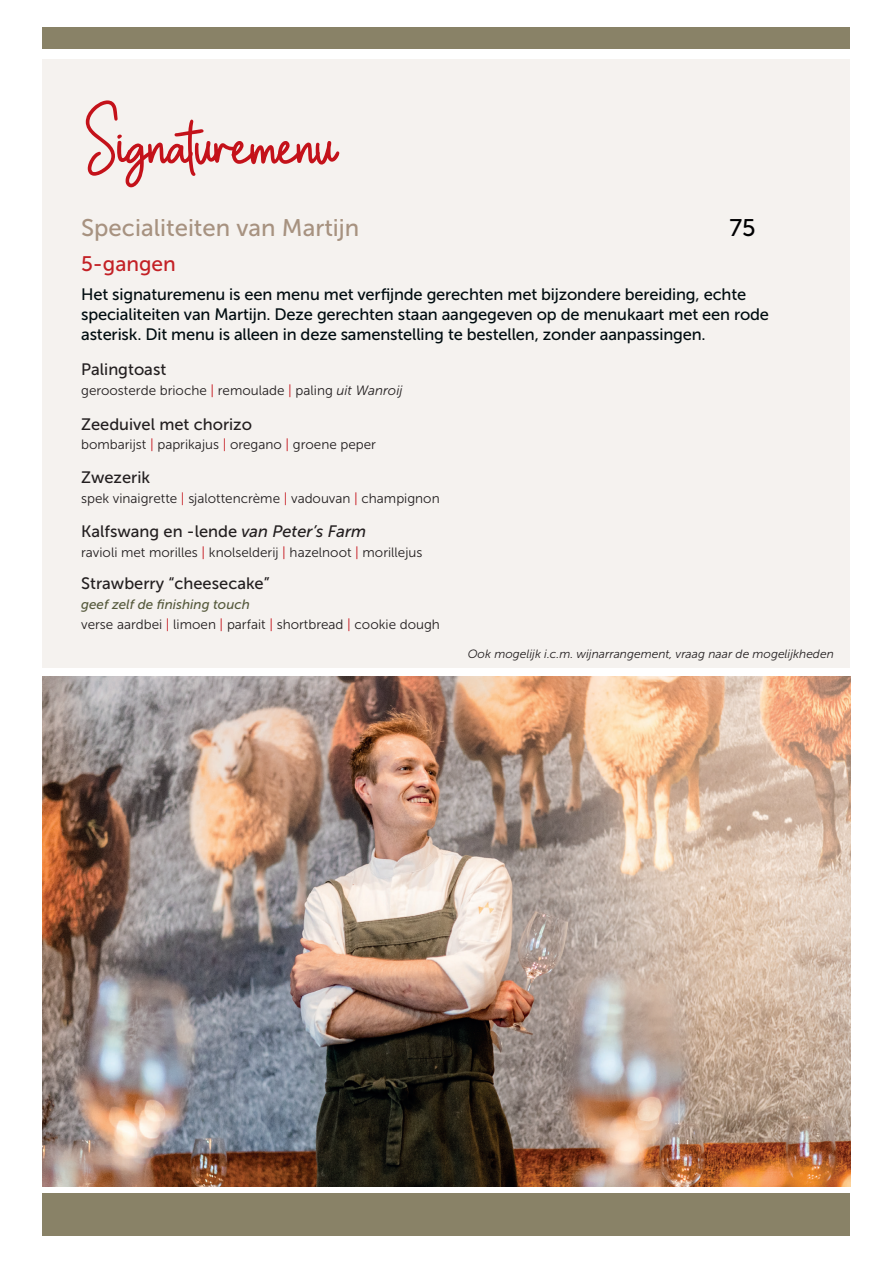
<style>
.page{position:relative;width:893px;height:1263px;background:#fff}
.page>*{position:absolute;margin:0;border:0;box-sizing:border-box;transform-origin:0 0}
.t1{font:93px "Beauty Marsella";letter-spacing:-.01em;color:#c4121a}
.t2{font:24px "Museo Sans 500";color:#a79280}
.t3{font:24px "Museo Sans 500";color:#000001}
.t4{font:21px "Museo Sans 500";color:#c32025}
.t5{font:16.5px/20.2px "Museo Sans 500";letter-spacing:-.01em;color:#000c10}
.t6{font:16.5px "Museo Sans 500";color:#231f20}
.t7{font:13.5px "Museo Sans 300";color:#231f20}
.t8{font:italic 13.5px "Museo Sans 500";color:#565a3d}
.t9{font:italic 12px "Museo Sans 300";color:#231f20}
.s1{color:#c4121a}
.s2{font-style:italic}
</style>
<div class="page">
<div style="left:43px;top:60px;width:807px;height:608px;background:#f5f2ef"></div>
<div style="left:43px;top:1193px;width:807px;height:42px;background:#898267"></div>
<div style="left:43px;top:28px;width:807px;height:21px;background:#898267"></div>
<img style="left:43px;top:677px;width:807px;height:509px">
<h1 class="t1" style="left:81px;top:86px;width:257px">Signaturemenu</h1>
<h2 class="t2" style="left:81px;top:215px;width:280px">Specialiteiten van Martijn</h2>
<h2 class="t3" style="left:729px;top:215px;width:28px">75</h2>
<h3 class="t4" style="left:81px;top:252px;width:96px">5-gangen</h3>
<p class="t5" style="left:81px;top:284px;width:689px">Het signaturemenu is een menu met verfijnde gerechten met bijzondere bereiding, echte specialiteiten van Martijn. Deze gerechten staan aangegeven op de menukaart met een rode asterisk. Dit menu is alleen in deze samenstelling te bestellen, zonder aanpassingen.</p>
<p class="t6" style="left:81px;top:360px;width:87px">Palingtoast</p>
<p class="t7" style="left:81px;top:383px;width:323px">geroosterde brioche <span class="s1">|</span> remoulade <span class="s1">|</span> paling <span class="s2">uit Wanroij</span></p>
<p class="t6" style="left:81px;top:415px;width:172px">Zeeduivel met chorizo</p>
<p class="t7" style="left:81px;top:437px;width:296px">bombarijst <span class="s1">|</span> paprikajus <span class="s1">|</span> oregano <span class="s1">|</span> groene peper</p>
<p class="t6" style="left:81px;top:468px;width:71px">Zwezerik</p>
<p class="t7" style="left:81px;top:491px;width:360px">spek vinaigrette <span class="s1">|</span> sjalottencrème <span class="s1">|</span> vadouvan <span class="s1">|</span> champignon</p>
<p class="t6" style="left:81px;top:522px;width:287px">Kalfswang en -lende <span class="s2">van Peter’s Farm</span></p>
<p class="t7" style="left:81px;top:545px;width:343px">ravioli met morilles <span class="s1">|</span> knolselderij <span class="s1">|</span> hazelnoot <span class="s1">|</span> morillejus</p>
<p class="t6" style="left:81px;top:574px;width:190px">Strawberry “cheesecake”</p>
<p class="t8" style="left:81px;top:597px;width:170px">geef zelf de finishing touch</p>
<p class="t7" style="left:81px;top:617px;width:360px">verse aardbei <span class="s1">|</span> limoen <span class="s1">|</span> parfait <span class="s1">|</span> shortbread <span class="s1">|</span> cookie dough</p>
<p class="t9" style="left:468px;top:647px;width:368px">Ook mogelijk i.c.m. wijnarrangement, vraag naar de mogelijkheden</p>
</div>
